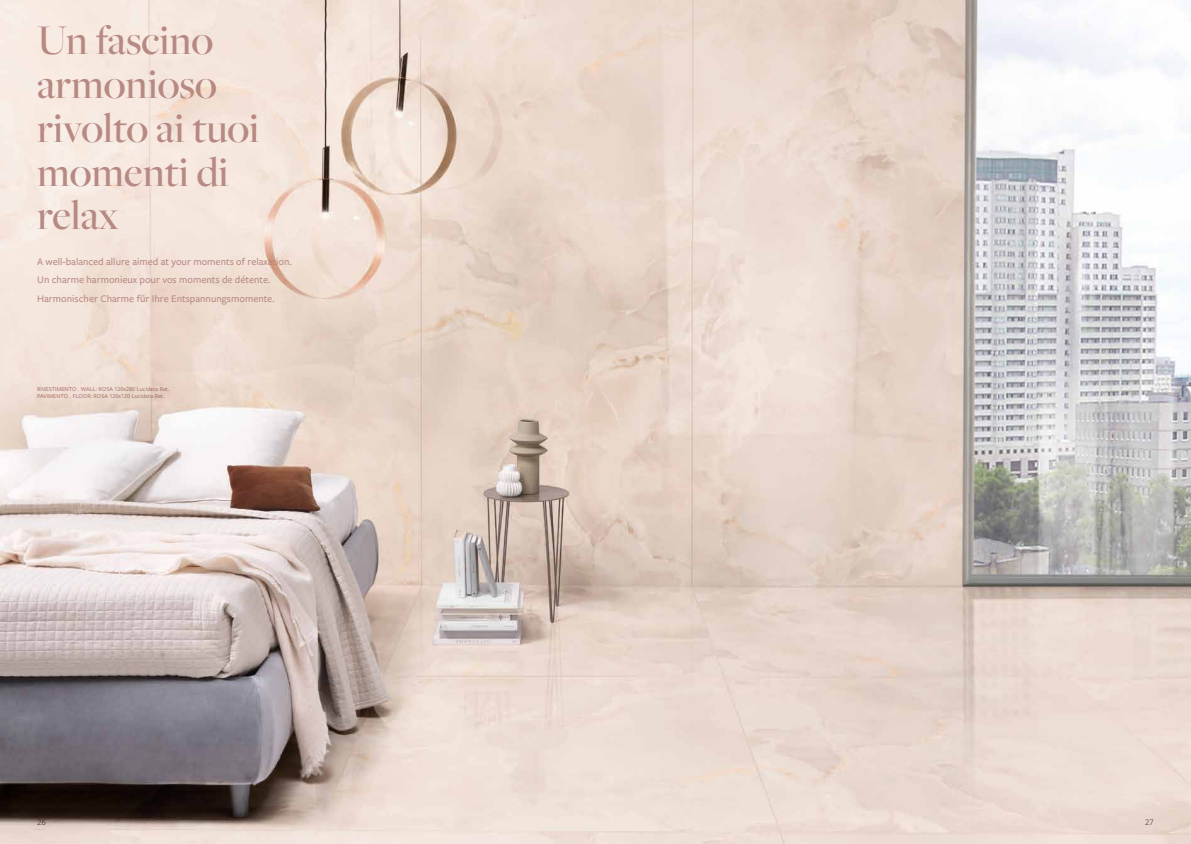
<style>
.page{position:relative;width:1191px;height:844px;background:#fff}
.page>*{position:absolute;margin:0;border:0;box-sizing:border-box;transform-origin:0 0}
.t1{font:500 43.75px/43.8px "Freight Big Pro";color:#b78983}
.t2{font:500 10.5px/18.1px "Freight Sans Pro";color:#b78983}
.t3{font:8.75px "Freight Sans Pro";color:#575756}
.t4{font:500 6.12px/7.4px "Freight Sans Pro";color:#b78983}
</style>
<div class="page">
<img style="left:0;top:0;width:1191px;height:843px">
<h1 class="t1" style="left:37px;top:17px;width:224px">Un fascino armonioso rivolto ai tuoi momenti di relax</h1>
<p class="t2" style="left:37px;top:252px;width:256px">A well-balanced allure aimed at your moments of relaxation.<br>Un charme harmonieux pour vos moments de détente.<br>Harmonischer Charme für Ihre Entspannungsmomente.</p>
<p class="t4" style="left:37px;top:385px;width:134px">RIVESTIMENTO . WALL: ROSA 120x280 Lucidato Ret.<br>PAVIMENTO . FLOOR: ROSA 120x120 Lucidato Ret.</p>
<p class="t3" style="left:37px;top:816px;width:10px">26</p>
<p class="t3" style="left:1145px;top:816px;width:10px">27</p>
</div>
